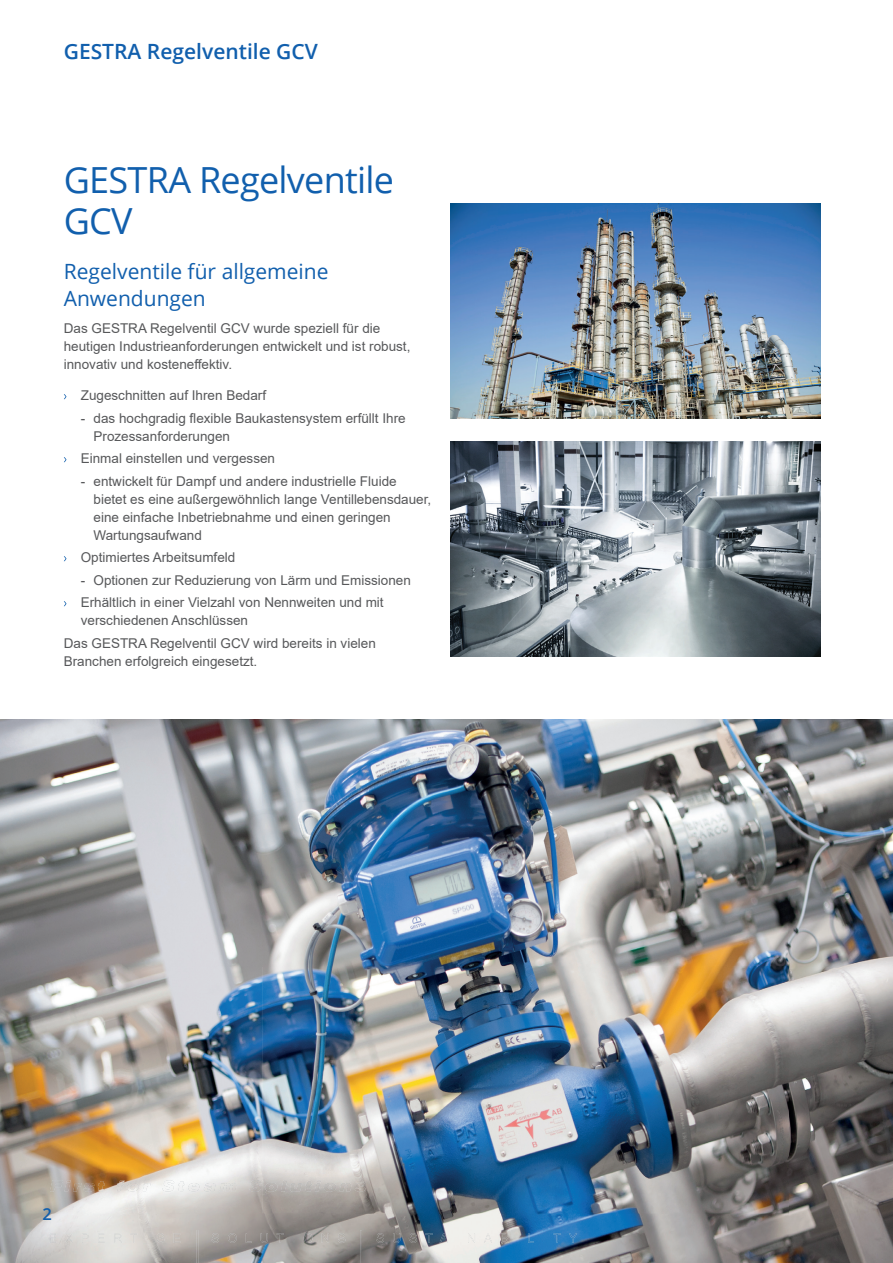
<style>
.page{position:relative;width:893px;height:1263px;background:#fff}
.page>*{position:absolute;margin:0;border:0;box-sizing:border-box;transform-origin:0 0}
.t1{font:36px/40.5px "Open Sans";letter-spacing:-.02em;color:#115fad}
.t2{font:21px/27px "Open Sans";color:#115fad}
.t3{font:600 21px "Open Sans";color:#115fad}
.t4{font:600 16.5px "Open Sans";color:#115fad}
.t5{font:13.5px/18px "Arial";color:#57585a}
</style>
<div class="page">
<img style="left:451px;top:203px;width:370px;height:215px">
<img style="left:451px;top:441px;width:370px;height:215px">
<img style="left:0;top:720px;width:893px;height:543px">
<img style="left:50px;top:1180px;width:286px;height:12px">
<svg style="left:50px;top:1233px;width:6px;height:9px"></svg>
<svg style="left:65px;top:1233px;width:8px;height:9px"></svg>
<svg style="left:82px;top:1233px;width:7px;height:9px"></svg>
<svg style="left:98px;top:1233px;width:7px;height:9px"></svg>
<svg style="left:114px;top:1233px;width:8px;height:9px"></svg>
<svg style="left:130px;top:1233px;width:7px;height:9px"></svg>
<svg style="left:146px;top:1233px;width:2px;height:9px"></svg>
<svg style="left:157px;top:1233px;width:7px;height:10px"></svg>
<svg style="left:174px;top:1233px;width:6px;height:9px"></svg>
<svg style="left:377px;top:1233px;width:7px;height:10px"></svg>
<svg style="left:393px;top:1233px;width:7px;height:10px"></svg>
<svg style="left:410px;top:1233px;width:7px;height:10px"></svg>
<svg style="left:425px;top:1233px;width:8px;height:9px"></svg>
<svg style="left:440px;top:1233px;width:8px;height:9px"></svg>
<svg style="left:468px;top:1233px;width:7px;height:9px"></svg>
<svg style="left:484px;top:1233px;width:8px;height:9px"></svg>
<svg style="left:501px;top:1233px;width:7px;height:9px"></svg>
<svg style="left:517px;top:1233px;width:2px;height:9px"></svg>
<svg style="left:528px;top:1233px;width:6px;height:9px"></svg>
<svg style="left:554px;top:1233px;width:7px;height:9px"></svg>
<svg style="left:569px;top:1233px;width:8px;height:9px"></svg>
<img style="left:197px;top:1230px;width:165px;height:33px">
<h2 class="t3" style="left:64px;top:37px;width:256px">GESTRA Regelventile GCV</h2>
<h1 class="t1" style="left:64px;top:159px;width:332px">GESTRA Regelventile<br>GCV</h1>
<h2 class="t2" style="left:64px;top:257px;width:266px">Regelventile für allgemeine<br>Anwendungen</h2>
<p class="t5" style="left:64px;top:319px;width:348px">Das GESTRA Regelventil GCV wurde speziell für die heutigen Industrieanforderungen entwickelt und ist robust, innovativ und kosteneffektiv.</p>
<p class="t5" style="left:81px;top:386px;width:187px">Zugeschnitten auf Ihren Bedarf</p>
<p class="t5" style="left:94px;top:409px;width:314px;text-indent:-13px">- das hochgradig flexible Baukastensystem erfüllt Ihre<br>Prozessanforderungen</p>
<p class="t5" style="left:81px;top:449px;width:196px">Einmal einstellen und vergessen</p>
<p class="t5" style="left:94px;top:472px;width:339px;text-indent:-13px">- entwickelt für Dampf und andere industrielle Fluide bietet es eine außergewöhnlich lange Ventillebensdauer, eine einfache Inbetriebnahme und einen geringen Wartungsaufwand</p>
<p class="t5" style="left:81px;top:548px;width:156px">Optimiertes Arbeitsumfeld</p>
<p class="t5" style="left:81px;top:568px;width:332px;line-height:22.5px">- Optionen zur Reduzierung von Lärm und Emissionen<br>Erhältlich in einer Vielzahl von Nennweiten und mit</p>
<p class="t5" style="left:64px;top:609px;width:314px;line-height:22.5px;text-indent:17px">verschiedenen Anschlüssen<br>Das GESTRA Regelventil GCV wird bereits in vielen</p>
<p class="t5" style="left:64px;top:652px;width:195px">Branchen erfolgreich eingesetzt.</p>
<p class="t4" style="left:43px;top:1203px;width:11px">2</p>
</div>
